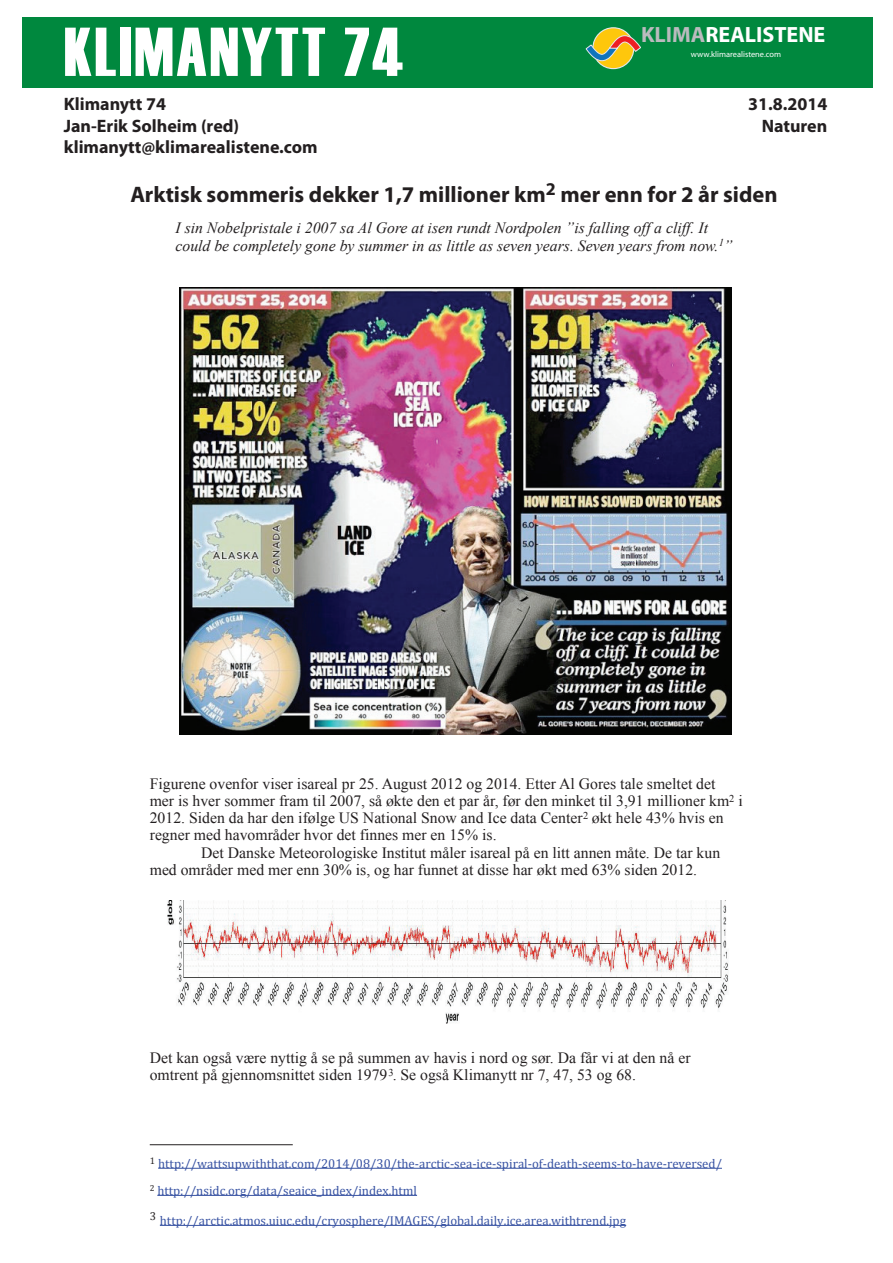
<style>
.page{position:relative;width:893px;height:1263px;background:#fff}
.page>*{position:absolute;margin:0;border:0;box-sizing:border-box;transform-origin:0 0}
.t1{font:69px "Haettenschweiler";letter-spacing:.04em;color:#fff}
.t2{font:700 22.5px "Myriad Pro";color:#231f20}
.t3{font:700 22.05px "Myriad Pro";color:#fff}
.t4{font:700 19.95px "Times New Roman";color:#231f20}
.t5{font:700 18px "Myriad Pro";color:#231f20}
.t6{font:17.1px/21.5px "Times New Roman";color:#231f20}
.t7{font:15.75px/17.1px "Times New Roman";color:#231f20}
.t8{font:italic 15.75px/17.1px "Times New Roman";color:#231f20}
.t9{font:12.9px/27.2px "Cambria";color:#3853a3}
.t10{font:8.4px "Myriad Pro";color:#fff}
.s1{color:#babbbe}
</style>
<div class="page">
<div style="left:22px;top:17px;width:851px;height:70px;background:#00883e"></div>
<div style="left:593px;top:28px;width:41px;height:41px;background:#fec70c;border-radius:50%"></div>
<div style="left:592px;top:27px;width:42px;height:42px;border:1px solid #e6e7e9;border-radius:50%"></div>
<svg style="left:586px;top:35px;width:55px;height:35px"></svg>
<hr style="left:150px;top:1144px;width:143px;height:1px;background:#231f20">
<img style="left:180px;top:288px;width:552px;height:447px">
<img style="left:167px;top:900px;width:562px;height:124px">
<hr style="left:158px;top:1168px;width:564px;height:1px;background:#3853a3">
<hr style="left:157px;top:1195px;width:260px;height:1px;background:#3853a3">
<hr style="left:160px;top:1225px;width:466px;height:1px;background:#3853a3">
<h3 class="t3" style="left:641px;top:20px;width:186px"><span class="s1">KLIMA</span>REALISTENE</h3>
<p class="t10" style="left:691px;top:49px;width:92px">www.klimarealistene.com</p>
<h1 class="t1" style="left:64px;top:12px;width:340px">KLIMANYTT 74</h1>
<p class="t5" style="left:64px;top:92px;width:104px">Klimanytt 74</p>
<p class="t5" style="left:748px;top:92px;width:81px">31.8.2014</p>
<p class="t5" style="left:64px;top:114px;width:177px">Jan-Erik Solheim (red)</p>
<p class="t5" style="left:762px;top:114px;width:67px">Naturen</p>
<p class="t5" style="left:64px;top:136px;width:255px">klimanytt@klimarealistene.com</p>
<h2 class="t2" style="left:130px;top:180px;width:649px">Arktisk sommeris dekker 1,7 millioner km<sup>2</sup> mer enn for 2 år siden</h2>
<p class="t6" style="left:150px;top:112px;width:159px">Klimanytt 74<br>Jan-Erik Solheim (red)</p>
<p class="t4" style="left:175px;top:184px;width:565px">Arktisk sommeris dekker 1.7 millioner km<sup>2</sup> mer enn for 2 år siden</p>
<p class="t8" style="left:175px;top:219px;width:558px">I sin Nobelpristale i 2007 sa Al Gore at isen rundt Nordpolen ”is falling off a cliff. It could be completely gone by summer in as little as seven years. Seven years from now.<sup>1</sup>”</p>
<p class="t7" style="left:150px;top:775px;width:595px">Figurene ovenfor viser isareal pr 25. August 2012 og 2014. Etter Al Gores tale smeltet det mer is hver sommer fram til 2007, så økte den et par år, før den minket til 3,91 millioner km<sup>2</sup> i 2012. Siden da har den ifølge US National Snow and Ice data Center<sup>2</sup> økt hele 43% hvis en regner med havområder hvor det finnes mer en 15% is.</p>
<p class="t7" style="left:150px;top:843px;width:572px;text-indent:51px">Det Danske Meteorologiske Institut måler isareal på en litt annen måte. De tar kun med områder med mer enn 30% is, og har funnet at disse har økt med 63% siden 2012.</p>
<p class="t7" style="left:150px;top:1049px;width:542px">Det kan også være nyttig å se på summen av havis i nord og sør. Da får vi at den nå er omtrent på gjennomsnittet siden 1979<sup>3</sup>. Se også Klimanytt nr 7, 47, 53 og 68.</p>
<p class="t9" style="left:150px;top:1149px;width:574px"><sup>1</sup> http://wattsupwiththat.com/2014/08/30/the--‐arctic--‐sea--‐ice--‐spiral--‐of--‐death--‐seems--‐to--‐have--‐reversed/<br><sup>2</sup> http://nsidc.org/data/seaice_index/index.html</p>
<p class="t9" style="left:150px;top:1207px;width:478px"><sup>3</sup> http://arctic.atmos.uiuc.edu/cryosphere/IMAGES/global.daily.ice.area.withtrend.jpg</p>
</div>
